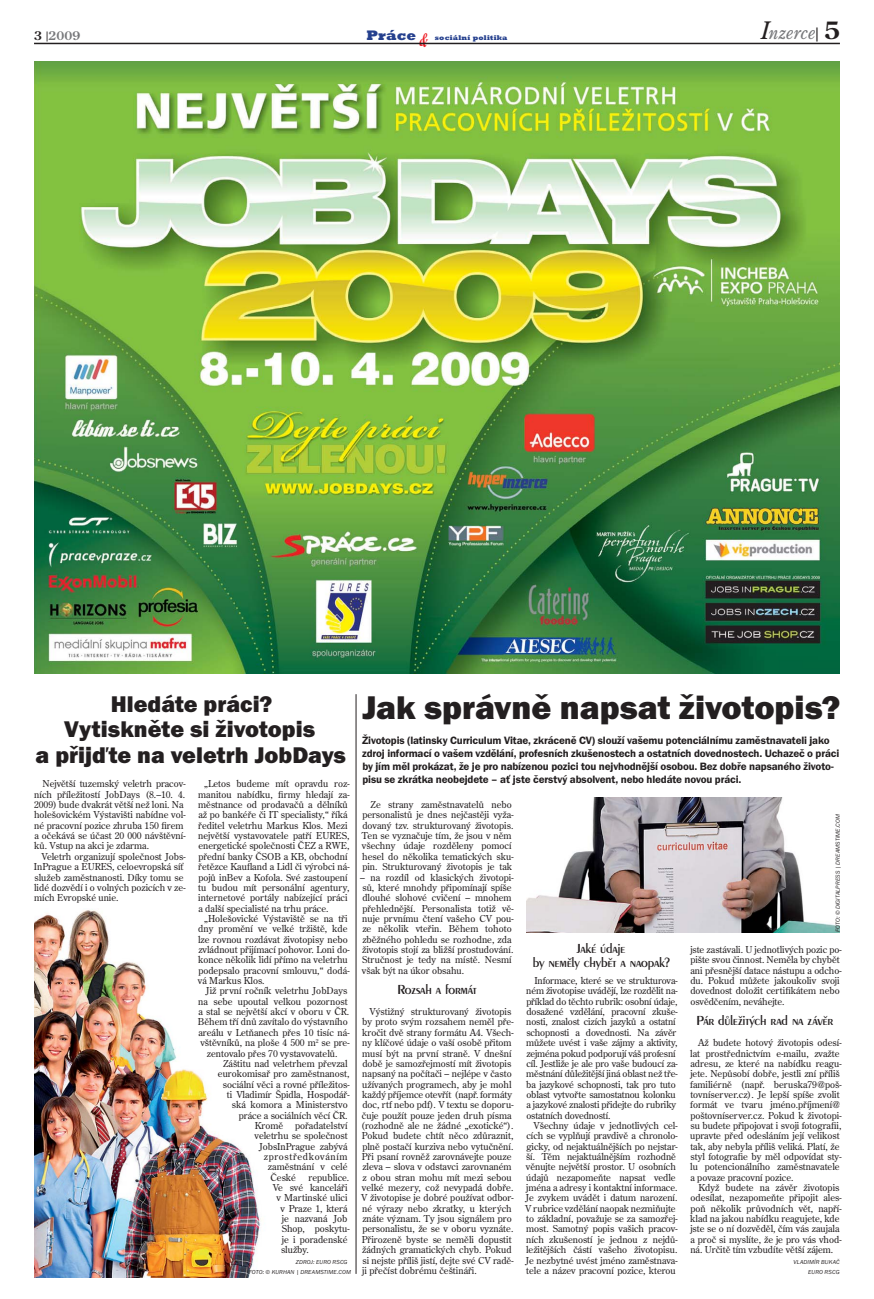
<style>
.page{position:relative;width:874px;height:1299px;background:#fff}
.page>*{position:absolute;margin:0;border:0;box-sizing:border-box;transform-origin:0 0}
.t1{font:34px "Franklin Got Itc TEE Heav";color:#231f20}
.t2{font:23.5px/25.7px "Franklin Got Itc TEE Heav";color:#231f20;text-align:center}
.t3{font:italic 18px "Century Old Style CE";letter-spacing:.005em;color:#77787b}
.t4{font:600 14px/14px "Peignot CE";letter-spacing:-.02em;color:#231f20;text-align:center}
.t5{font:800 14px "Rockwell CE";letter-spacing:.01em;color:#25408e}
.t6{font:700 12px "Century Old Style CE";color:#77787b}
.t7{font:600 11px/13.2px "Franklin Got Itc TEE";letter-spacing:-.015em;color:#231f20}
.t8{font:9.5px/10.3px "Century Old Style CE";color:#231f20}
.t9{font:9.5px "Century Old Style CE";letter-spacing:.065em;color:#231f20}
.t10{font:800 7px "Rockwell CE";letter-spacing:.04em;color:#25408e}
.t11{font:italic 6px/10.4px "Franklin Got Itc TEE";letter-spacing:.02em;color:#231f20;text-align:right}
.s1{color:#231f20}
.s2{font-size:10px;color:#231f20}
.s3{font-size:24px;color:#231f20}
.s4{font-weight:700;font-style:normal;font-size:14px;color:#231f20}
.s5{font-weight:700;font-style:normal;font-size:24px;color:#231f20}
</style>
<div class="page">
<hr style="left:34px;top:43px;width:805px;height:1px;background:#231f20">
<img style="left:526px;top:797px;width:313px;height:135px">
<img style="left:34px;top:61px;width:805px;height:612px">
<hr style="left:355px;top:694px;width:1px;height:579px;background:#231f20">
<img style="left:34px;top:910px;width:227px;height:367px">
<svg style="left:418px;top:42px;width:12px;height:3px"></svg>
<p class="t6" style="left:34px;top:28px;width:48px"><span class="s1">3</span> <span class="s2">|</span>2009</p>
<h3 class="t5" style="left:366px;top:27px;width:51px">Práce</h3>
<p class="t10" style="left:434px;top:33px;width:74px">sociální politika</p>
<h3 class="t3" style="left:760px;top:25px;width:81px"><span class="s3">I</span>nzerce<span class="s4">|</span> <span class="s5">5</span></h3>
<h2 class="t2" style="left:36px;top:692px;width:311px">Hledáte práci?<br>Vytiskněte si životopis<br>a přijďte na veletrh JobDays</h2>
<p class="t8" style="left:34px;top:779px;width:153px;text-indent:8px">Největší tuzemský veletrh pracov&shy;ních příležitostí JobDays (8.–10. 4.<br>2009) bude dvakrát větší než loni. Na holešovickém Výstavišti nabídne vol&shy;né pracovní pozice zhruba 150 firem a očekává se účast 20 000 návštěvní&shy;ků. Vstup na akci je zdarma.</p>
<p class="t8" style="left:34px;top:851px;width:153px;text-indent:8px">Veletrh organizují společnost Jobs-InPrague a EURES, celoevropská síť služeb zaměstnanosti. Díky tomu se lidé dozvědí i o volných pozicích v ze&shy;mích Evropské unie.</p>
<p class="t8" style="left:198px;top:779px;width:153px;text-indent:6px">„Letos budeme mít opravdu roz&shy;manitou nabídku, firmy hledají za&shy;městnance od prodavačů a dělníků až po bankéře či IT specialisty,“ říká ředitel veletrhu Markus Klos. Mezi největší vystavovatele patří EURES, energetické společnosti ČEZ a RWE, přední banky ČSOB a KB, obchodní řetězce Kaufland a Lidl či výrobci ná&shy;pojů inBev a Kofola. Své zastoupení tu budou mít personální agentury, internetové portály nabízející práci a další specialisté na trhu práce.</p>
<p class="t8" style="left:198px;top:913px;width:153px;text-indent:6px">„Holešovické Výstaviště se na tři dny promění ve velké tržiště, kde lze rovnou rozdávat životopisy nebo zvládnout přijímací pohovor. Loni do&shy;konce několik lidí přímo na veletrhu podepsalo pracovní smlouvu,“ dodá&shy;vá Markus Klos.</p>
<p class="t8" style="left:206px;top:986px;width:143px">Již první ročník veletrhu JobDays</p>
<p class="t8" style="left:198px;top:996px;width:151px">na sebe upoutal velkou pozornost</p>
<p class="t8" style="left:198px;top:1007px;width:152px">a stal se největší akcí v oboru v ČR.</p>
<p class="t8" style="left:198px;top:1017px;width:151px">Během tří dnů zavítalo do výstavního</p>
<p class="t8" style="left:198px;top:1027px;width:153px">areálu v Letňanech přes 10 tisíc ná-</p>
<p class="t8" style="left:200px;top:1038px;width:151px">vštěvníků, na ploše 4 500 m<sup>2</sup> se pre-</p>
<p class="t8" style="left:207px;top:1048px;width:132px">zentovalo přes 70 vystavovatelů.</p>
<p class="t8" style="left:223px;top:1058px;width:126px">Záštitu nad veletrhem převzal</p>
<p class="t8" style="left:218px;top:1069px;width:133px">eurokomisař pro zaměstnanost,</p>
<p class="t8" style="left:223px;top:1079px;width:128px">sociální věci a rovné příležitos-</p>
<p class="t8" style="left:227px;top:1089px;width:124px">ti Vladimír Špidla, Hospodář-</p>
<p class="t8" style="left:232px;top:1100px;width:117px">ská komora a Ministerstvo</p>
<p class="t8" style="left:239px;top:1110px;width:110px">práce a sociálních věcí ČR.</p>
<p class="t8" style="left:255px;top:1120px;width:94px">Kromě pořadatelství</p>
<p class="t8" style="left:254px;top:1131px;width:95px">veletrhu se společnost</p>
<p class="t8" style="left:259px;top:1141px;width:90px">JobsInPrague zabývá</p>
<p class="t9" style="left:264px;top:1152px;width:85px">zprostředkováním</p>
<p class="t8" style="left:268px;top:1162px;width:81px">zaměstnání v celé</p>
<p class="t8" style="left:270px;top:1172px;width:27px">České</p>
<p class="t8" style="left:308px;top:1172px;width:42px">republice.</p>
<p class="t8" style="left:272px;top:1182px;width:76px">Ve své kanceláři</p>
<p class="t8" style="left:276px;top:1193px;width:72px">v Martinské ulici</p>
<p class="t8" style="left:280px;top:1203px;width:68px">v Praze 1, která</p>
<p class="t8" style="left:282px;top:1213px;width:67px">je nazvaná Job</p>
<p class="t8" style="left:282px;top:1224px;width:69px">Shop, poskytu-</p>
<p class="t8" style="left:282px;top:1234px;width:67px">je i poradenské</p>
<p class="t8" style="left:281px;top:1244px;width:29px">služby.</p>
<p class="t11" style="left:248px;top:1256px;width:104px;text-align:left;text-indent:47px">ZDROJ: EURO RSCG<br>FOTO: © KURHAN | DREAMSTIME.COM</p>
<h1 class="t1" style="left:362px;top:694px;width:479px">Jak správně napsat životopis?</h1>
<p class="t7" style="left:362px;top:734px;width:478px">Životopis (latinsky Curriculum Vitae, zkráceně CV) slouží vašemu potenciálnímu zaměstnavateli jako zdroj informací o vašem vzdělání, profesních zkušenostech a ostatních dovednostech. Uchazeč o práci by jím měl prokázat, že je pro nabízenou pozici tou nejvhodnější osobou. Bez dobře napsaného životo&shy;pisu se zkrátka neobejdete – ať jste čerstvý absolvent, nebo hledáte novou práci.</p>
<p class="t11" style="left:832px;top:932px;width:119px;rotate:-90deg">FOTO: © DIGITALPRESS | DREAMSTIME.COM</p>
<p class="t8" style="left:361px;top:800px;width:153px;text-indent:9px">Ze strany zaměstnavatelů nebo personalistů je dnes nejčastěji vyža&shy;dovaný tzv. strukturovaný životopis.<br>Ten se vyznačuje tím, že jsou v něm všechny údaje rozděleny pomocí hesel do několika tematických sku&shy;pin. Strukturovaný životopis je tak</p>
<p class="t8" style="left:360px;top:872px;width:155px">– na rozdíl od klasických životopi&shy;sů, které mnohdy připomínají spíše dlouhé slohové cvičení – mnohem přehlednější. Personalista totiž vě&shy;nuje prvnímu čtení vašeho CV pou&shy;ze několik vteřin. Během tohoto zběžného pohledu se rozhodne, zda životopis stojí za bližší prostudování.<br>Stručnost je tedy na místě. Nesmí však být na úkor obsahu.</p>
<h3 class="t4" style="left:397px;top:983px;width:81px">Rozsah a formát</h3>
<p class="t8" style="left:361px;top:1006px;width:154px;text-indent:9px">Výstižný strukturovaný životopis by proto svým rozsahem neměl pře&shy;kročit dvě strany formátu A4. Všech&shy;ny klíčové údaje o vaší osobě přitom musí být na první straně. V dnešní době je samozřejmostí mít životopis napsaný na počítači – nejlépe v často užívaných programech, aby je mohl každý příjemce otevřít (např. formáty doc, rtf nebo pdf). V textu se doporu&shy;čuje použít pouze jeden druh písma (rozhodně ale ne žádné „exotické“).<br>Pokud budete chtít něco zdůraznit, plně postačí kurziva nebo vytučnění.<br>Při psaní rovněž zarovnávejte pouze zleva – slova v odstavci zarovnaném z obou stran mohu mít mezi sebou velké mezery, což nevypadá dobře.<br>V životopise je dobré používat odbor&shy;né výrazy nebo zkratky, u kterých znáte význam. Ty jsou signálem pro personalistu, že se v oboru vyznáte.<br>Přirozeně byste se neměli dopustit žádných gramatických chyb. Pokud si nejste příliš jistí, dejte své CV radě&shy;ji přečíst dobrému češtináři.</p>
<h3 class="t4" style="left:532px;top:942px;width:139px">Jaké údaje<br>by neměly chybět a naopak?</h3>
<p class="t8" style="left:526px;top:975px;width:153px;text-indent:8px">Informace, které se ve strukturova&shy;ném životopise uvádějí, lze rozdělit na&shy;příklad do těchto rubrik: osobní údaje, dosažené vzdělání, pracovní zkuše&shy;nosti, znalost cizích jazyků a ostatní schopnosti a dovednosti. Na závěr můžete uvést i vaše zájmy a aktivity, zejména pokud podporují váš profesní cíl. Jestliže je ale pro vaše budoucí za&shy;městnání důležitější jiná oblast než tře&shy;ba jazykové schopnosti, tak pro tuto oblast vytvořte samostatnou kolonku a jazykové znalosti přidejte do rubriky ostatních dovedností.</p>
<p class="t8" style="left:525px;top:1120px;width:154px;text-indent:9px">Všechny údaje v jednotlivých cel&shy;cích se vyplňují pravdivě a chronolo&shy;gicky, od nejaktuálnějších po nejstar&shy;ší. Těm nejaktuálnějším rozhodně věnujte největší prostor. U osobních údajů nezapomeňte napsat vedle jména a adresy i kontaktní informace.<br>Je zvykem uvádět i datum narození.<br>V rubrice vzdělání naopak nezmiňujte to základní, považuje se za samozřej&shy;most. Samotný popis vašich pracov&shy;ních zkušeností je jednou z nejdů&shy;ležitějších částí vašeho životopisu.<br>Je nezbytné uvést jméno zaměstnava&shy;tele a název pracovní pozice, kterou</p>
<p class="t8" style="left:690px;top:944px;width:153px">jste zastávali. U jednotlivých pozic po&shy;pište svou činnost. Neměla by chybět ani přesnější datace nástupu a odcho&shy;du. Pokud můžete jakoukoliv svoji dovednost doložit certifikátem nebo osvědčením, neváhejte.</p>
<h3 class="t4" style="left:696px;top:1014px;width:138px">Pár důležitých rad na závěr</h3>
<p class="t8" style="left:689px;top:1038px;width:153px;text-indent:8px">Až budete hotový životopis odesí&shy;lat prostřednictvím e-mailu, zvažte adresu, ze které na nabídku reagu&shy;jete. Nepůsobí dobře, jestli zní příliš familiérně (např. beruska79@poš&shy;tovníserver.cz). Je lepší spíše zvolit formát ve tvaru jméno.příjmení@ poštovníserver.cz. Pokud k životopi&shy;su budete připojovat i svoji fotografii, upravte před odesláním její velikost tak, aby nebyla příliš veliká. Platí, že styl fotografie by měl odpovídat sty&shy;lu potencionálního zaměstnavatele a povaze pracovní pozice.</p>
<p class="t8" style="left:690px;top:1182px;width:153px;text-indent:8px">Když budete na závěr životopis odesílat, nezapomeňte připojit ales&shy;poň několik průvodních vět, napří&shy;klad na jakou nabídku reagujete, kde jste se o ní dozvěděl, čím vás zaujala a proč si myslíte, že je pro vás vhod&shy;ná. Určitě tím vzbudíte větší zájem.</p>
<p class="t11" style="left:793px;top:1256px;width:48px">VLADIMÍR BUKAČ<br>EURO RSCG</p>
</div>
